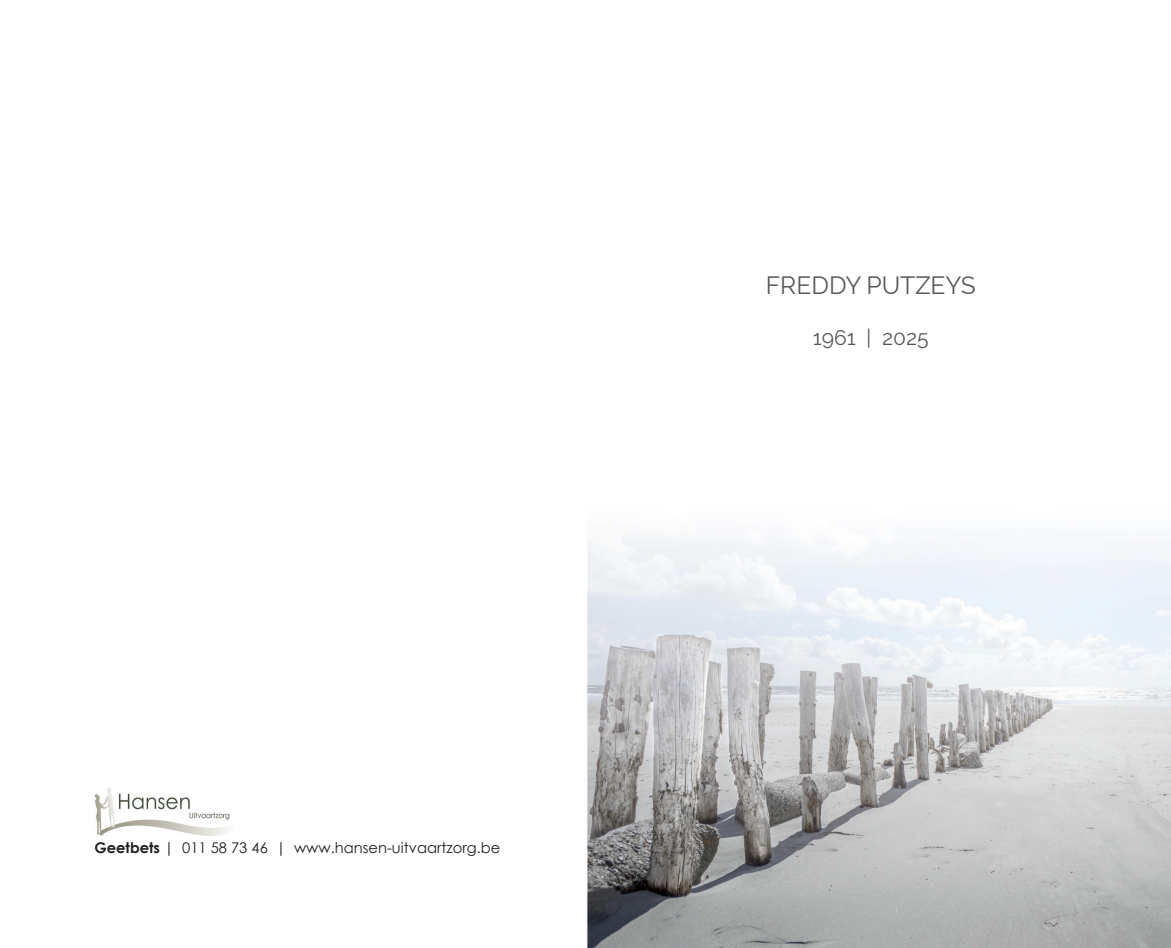
<style>
.page{position:relative;width:1171px;height:948px;background:#fff}
.page>*{position:absolute;margin:0;border:0;box-sizing:border-box;transform-origin:0 0}
.t1{font:24.5px "Raleway";color:#57585a}
.t2{font:21px "Raleway";color:#57585a}
.t3{font:14.7px "Century Gothic";color:#231f20}
.s1{font-weight:700}
</style>
<div class="page">
<img style="left:95px;top:787px;width:135px;height:48px">
<img style="left:587px;top:529px;width:584px;height:418px">
<p class="t3" style="left:94px;top:837px;width:407px"><span class="s1">Geetbets</span> | 011 58 73 46 | www.hansen-uitvaartzorg.be</p>
<p class="t1" style="left:766px;top:271px;width:211px">FREDDY PUTZEYS</p>
<p class="t2" style="left:813px;top:325px;width:118px">1961 | 2025</p>
</div>
